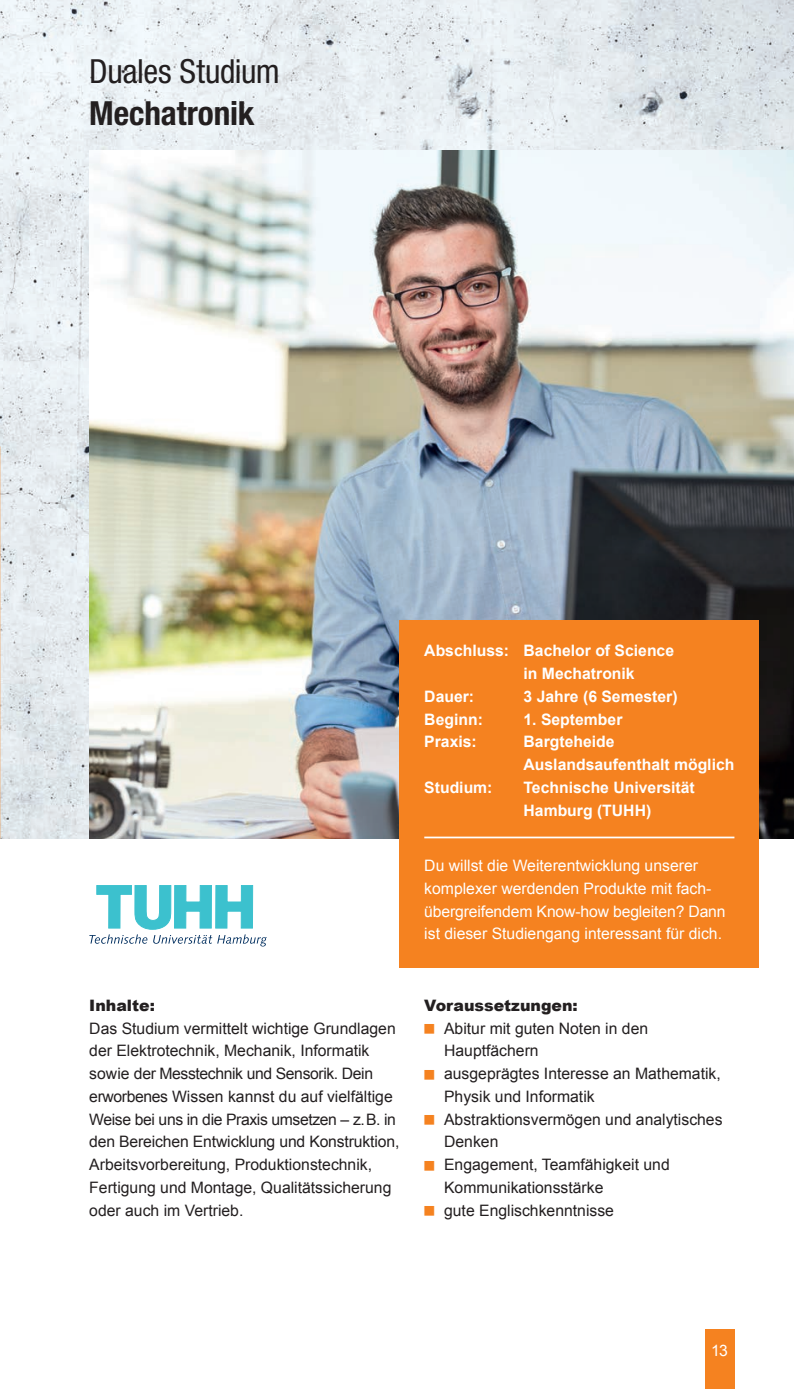
<style>
.page{position:relative;width:794px;height:1389px;background:#fff}
.page>*{position:absolute;margin:0;border:0;box-sizing:border-box;transform-origin:0 0}
.Copy{font:condensed 33.25px/42px "Helvetica Neue LT Pro";letter-spacing:-.01em;color:#231f20}
.Copy-2{font:15.75px/22.8px "Arial";color:#231f20}
.Copy-3{font:700 15.75px/22.8px "Arial";color:#fff}
.Copy-4{font:15.75px/22.8px "Arial";color:#fff}
.Copy-5{font:900 15.75px "Arial";color:#231f20}
.s1{font-weight:700}
.s2{color:#f58220}
</style>
<div class="page">
<div style="left:704px;top:1329px;width:30px;height:60px;background:#f58220"></div>
<img style="left:0;top:0;width:794px;height:838px">
<img style="left:89px;top:150px;width:705px;height:688px">
<svg style="left:89px;top:885px;width:178px;height:61px"></svg>
<div style="left:399px;top:620px;width:360px;height:347px;background:#f58220"></div>
<hr style="left:424px;top:837px;width:310px;height:1px;background:#fff">
<p class="Copy" style="left:89px;top:50px;width:192px">Duales Studium<br><span class="s1">Mechatronik</span></p>
<p class="Copy-5" style="left:89px;top:994px;width:67px">Inhalte:</p>
<p class="Copy-2" style="left:89px;top:1017px;width:311px">Das Studium vermittelt wichtige Grundlagen der Elektrotechnik, Mechanik, Informatik sowie der Messtechnik und Sensorik. Dein erworbenes Wissen kannst du auf vielfältige Weise bei uns in die Praxis umsetzen – z.B. in den Bereichen Entwicklung und Konstruktion, Arbeitsvorbereitung, Produktionstechnik, Fertigung und Montage, Qualitätssicherung oder auch im Vertrieb.</p>
<p class="Copy-3" style="left:523px;top:640px;width:152px;text-indent:-99px">Abschluss: Bachelor of Science in Mechatronik</p>
<p class="Copy-3" style="left:424px;top:685px;width:51px">Dauer:</p>
<p class="Copy-3" style="left:523px;top:685px;width:156px">3 Jahre (6 Semester)</p>
<p class="Copy-3" style="left:424px;top:708px;width:60px">Beginn:</p>
<p class="Copy-3" style="left:523px;top:708px;width:100px">1. September</p>
<p class="Copy-3" style="left:424px;top:731px;width:54px">Praxis:</p>
<p class="Copy-3" style="left:523px;top:731px;width:212px">Bargteheide<br>Auslandsaufenthalt möglich</p>
<p class="Copy-3" style="left:424px;top:776px;width:70px">Studium:</p>
<p class="Copy-3" style="left:523px;top:776px;width:173px">Technische Universität<br>Hamburg (TUHH)</p>
<p class="Copy-4" style="left:424px;top:854px;width:303px">Du willst die Weiterentwicklung unserer komplexer werdenden Produkte mit fach&shy;übergreifendem Know-how begleiten? Dann ist dieser Studiengang interessant für dich.</p>
<p class="Copy-5" style="left:424px;top:994px;width:155px">Voraussetzungen:</p>
<p class="Copy-2" style="left:444px;top:1017px;width:205px;text-indent:-20px"><span class="s2">■</span> Abitur mit guten Noten in den<br>Hauptfächern</p>
<p class="Copy-2" style="left:444px;top:1062px;width:278px;text-indent:-20px"><span class="s2">■</span> ausgeprägtes Interesse an Mathematik,<br>Physik und Informatik</p>
<p class="Copy-2" style="left:444px;top:1108px;width:280px;text-indent:-20px"><span class="s2">■</span> Abstraktionsvermögen und analytisches<br>Denken</p>
<p class="Copy-2" style="left:444px;top:1153px;width:227px;text-indent:-20px"><span class="s2">■</span> Engagement, Teamfähigkeit und<br>Kommunikationsstärke</p>
<p class="Copy-2" style="left:424px;top:1199px;width:191px"><span class="s2">■</span> gute Englischkenntnisse</p>
<p class="Copy-4" style="left:711px;top:1339px;width:18px">13</p>
</div>
